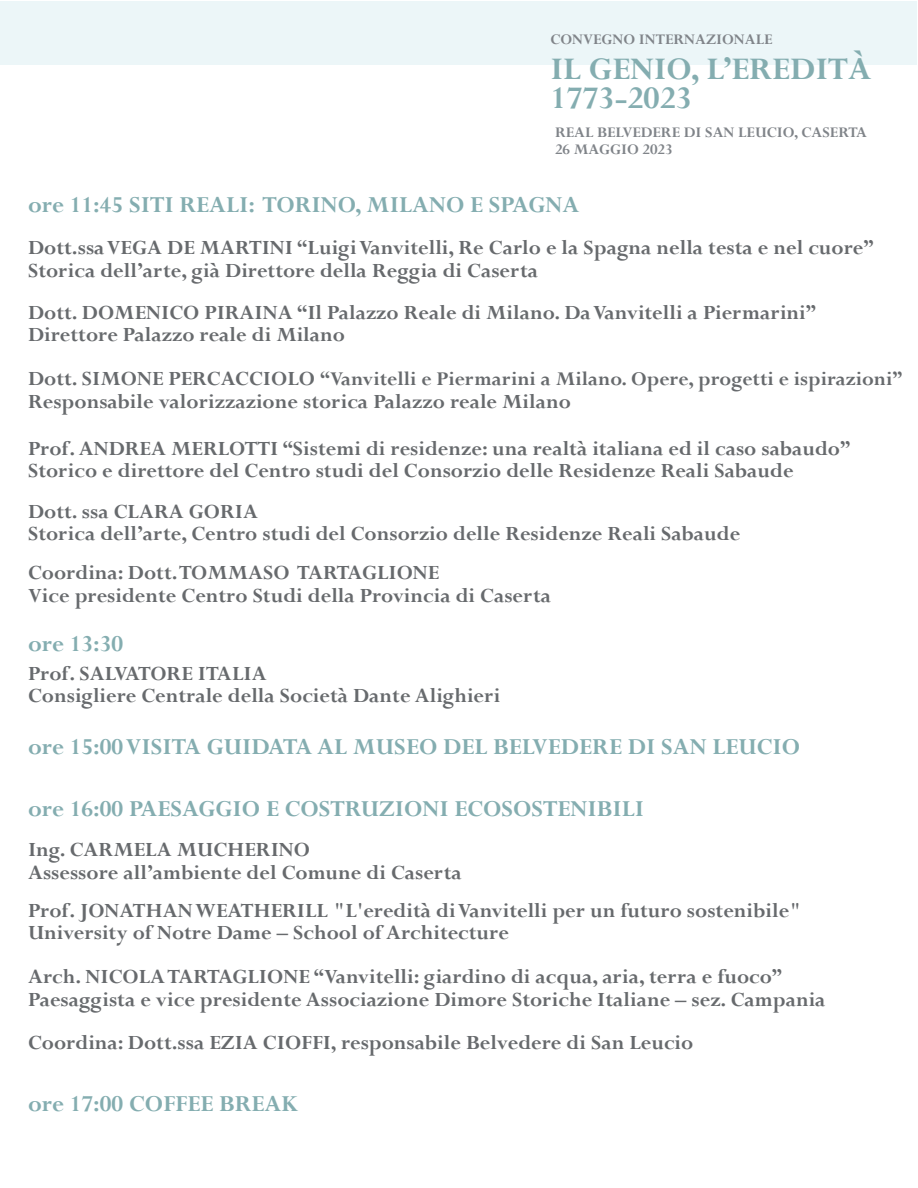
<style>
.page{position:relative;width:918px;height:1188px;background:#fff}
.page>*{position:absolute;margin:0;border:0;box-sizing:border-box;transform-origin:0 0}
.t1{font:700 35.1px/29px "Perpetua";color:#84adb0}
.t2{font:700 25.5px "Perpetua";color:#84adb0}
.t3{font:700 22.5px/22.5px "Perpetua";color:#676a6d}
.t4{font:700 21.75px "Perpetua";color:#676a6d}
.t5{font:700 16.35px/16.8px "Perpetua";color:#808489}
.s1{font-size:22.5px}
</style>
<div class="page">
<div style="left:0;top:1px;width:917px;height:64px;background:#ecf6f8"></div>
<p class="t5" style="left:550px;top:31px;width:224px">CONVEGNO INTERNAZIONALE</p>
<h1 class="t1" style="left:550px;top:54px;width:323px">IL GENIO, L’EREDITÀ<br>1773-2023</h1>
<p class="t5" style="left:555px;top:124px;width:314px">REAL BELVEDERE DI SAN LEUCIO, CASERTA<br>26 MAGGIO 2023</p>
<p class="t2" style="left:28px;top:189px;width:553px">ore 11:45 SITI REALI: TORINO, MILANO E SPAGNA</p>
<p class="t3" style="left:28px;top:236px;width:847px">Dott.ssa VEGA DE MARTINI “Luigi Vanvitelli, Re Carlo e la Spagna nella testa e nel cuore”<br>Storica dell’arte, già Direttore della Reggia di Caserta</p>
<p class="t3" style="left:28px;top:301px;width:790px">Dott. DOMENICO PIRAINA “Il Palazzo Reale di Milano. Da Vanvitelli a Piermarini”<br>Direttore Palazzo reale di Milano</p>
<p class="t4" style="left:28px;top:365px;width:876px"><span class="s1">Dott. SIMONE PERCACCIOLO</span> “Vanvitelli e Piermarini a Milano. Opere, progetti e ispirazioni”</p>
<p class="t3" style="left:28px;top:390px;width:544px">Responsabile valorizzazione storica Palazzo reale Milano</p>
<p class="t3" style="left:28px;top:437px;width:824px">Prof. ANDREA MERLOTTI “Sistemi di residenze: una realtà italiana ed il caso sabaudo”<br>Storico e direttore del Centro studi del Consorzio delle Residenze Reali Sabaude</p>
<p class="t3" style="left:28px;top:500px;width:714px">Dott. ssa CLARA GORIA<br>Storica dell’arte, Centro studi del Consorzio delle Residenze Reali Sabaude</p>
<p class="t3" style="left:28px;top:561px;width:525px">Coordina: Dott. TOMMASO TARTAGLIONE<br>Vice presidente Centro Studi della Provincia di Caserta</p>
<p class="t2" style="left:28px;top:628px;width:97px">ore 13:30</p>
<p class="t3" style="left:28px;top:662px;width:474px">Prof. SALVATORE ITALIA<br>Consigliere Centrale della Società Dante Alighieri</p>
<p class="t2" style="left:28px;top:731px;width:774px">ore 15:00 VISITA GUIDATA AL MUSEO DEL BELVEDERE DI SAN LEUCIO</p>
<p class="t2" style="left:28px;top:793px;width:618px">ore 16:00 PAESAGGIO E COSTRUZIONI ECOSOSTENIBILI</p>
<p class="t3" style="left:28px;top:838px;width:435px">Ing. CARMELA MUCHERINO<br>Assessore all’ambiente del Comune di Caserta</p>
<p class="t3" style="left:28px;top:898px;width:775px">Prof. JONATHAN WEATHERILL "L'eredità di Vanvitelli per un futuro sostenibile"<br>University of Notre Dame – School of Architecture</p>
<p class="t3" style="left:28px;top:965px;width:799px">Arch. NICOLA TARTAGLIONE “Vanvitelli: giardino di acqua, aria, terra e fuoco”<br>Paesaggista e vice presidente Associazione Dimore Storiche Italiane – sez. Campania</p>
<p class="t3" style="left:28px;top:1031px;width:667px">Coordina: Dott.ssa EZIA CIOFFI, responsabile Belvedere di San Leucio</p>
<p class="t2" style="left:28px;top:1088px;width:272px">ore 17:00 COFFEE BREAK</p>
</div>
